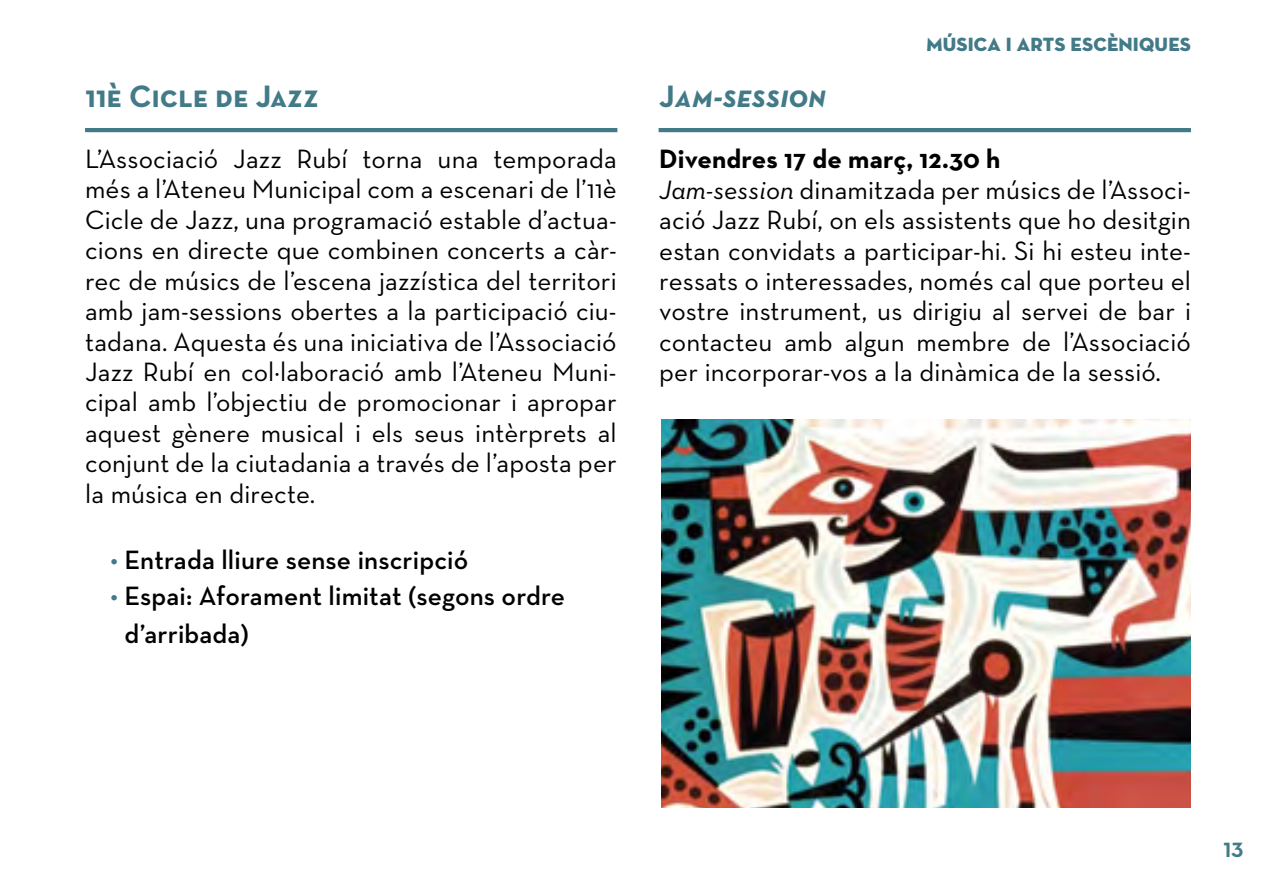
<style>
.page{position:relative;width:1276px;height:893px;background:#fff}
.page>*{position:absolute;margin:0;border:0;box-sizing:border-box;transform-origin:0 0}
.t1{font:31.5px "Neutra Text Bold SC Alt";letter-spacing:.005em;color:#427a88}
.t2{font:31.5px "Neutra Text Bold SC Italic Alt";letter-spacing:.005em;color:#427a88}
.t3{font:27px/30.6px "Neutra Text";letter-spacing:.005em;color:#000;text-align:justify}
.t4{font:600 27px/38.1px "Neutra Text";letter-spacing:.005em;color:#000}
.t5{font:21px "Neutra Text Bold Alt";color:#427a88}
.t6{font:19.5px "Neutra Disp Titling";letter-spacing:.01em;color:#427a88}
.s1{color:#427a88}
.s2{font-family:"Neutra Text Bold SC Alt"}
.s3{font-weight:700}
.s4{font-style:italic}
</style>
<div class="page">
<hr style="left:85px;top:128px;width:532px;height:4px;background:#427a88">
<hr style="left:658px;top:128px;width:533px;height:4px;background:#427a88">
<img style="left:662px;top:419px;width:529px;height:389px">
<p class="t1" style="left:85px;top:77px;width:235px">11è Cicle de Jazz</p>
<p class="t3" style="left:85px;top:143px;width:533px">L’Associació Jazz Rubí torna una temporada més a l’Ateneu Municipal com a escenari de l’11è Cicle de Jazz, una programació estable d’actua&shy;cions en directe que combinen concerts a càr&shy;rec de músics de l’escena jazzística del territori amb jam-sessions obertes a la participació ciu&shy;tadana. Aquesta és una iniciativa de l’Associació Jazz Rubí en col·laboració amb l’Ateneu Muni&shy;cipal amb l’objectiu de promocionar i apropar aquest gènere musical i els seus intèrprets al conjunt de la ciutadania a través de l’aposta per la música en directe.</p>
<p class="t4" style="left:111px;top:541px;width:359px"><span class="s1">•</span> Entrada lliure sense inscripció</p>
<p class="t4" style="left:125px;top:577px;width:442px;text-indent:-14px"><span class="s1">•</span> Espai: Aforament limitat (segons ordre d’arribada)</p>
<p class="t2" style="left:659px;top:77px;width:168px"><span class="s2">J</span>am-session</p>
<p class="t6" style="left:926px;top:32px;width:266px">MÚSICA I ARTS ESCÈNIQUES</p>
<p class="t3" style="left:659px;top:143px;width:533px;text-align:left"><span class="s3">Divendres 17 de març, 12.30 h<br></span><span class="s4">Jam-session</span> dinamitzada per músics de l’Associ&shy;ació Jazz Rubí, on els assistents que ho desitgin estan convidats a participar-hi. Si hi esteu inte&shy;ressats o interessades, només cal que porteu el vostre instrument, us dirigiu al servei de bar i contacteu amb algun membre de l’Associació per incorporar-vos a la dinàmica de la sessió.</p>
<p class="t5" style="left:1223px;top:836px;width:21px">13</p>
</div>
